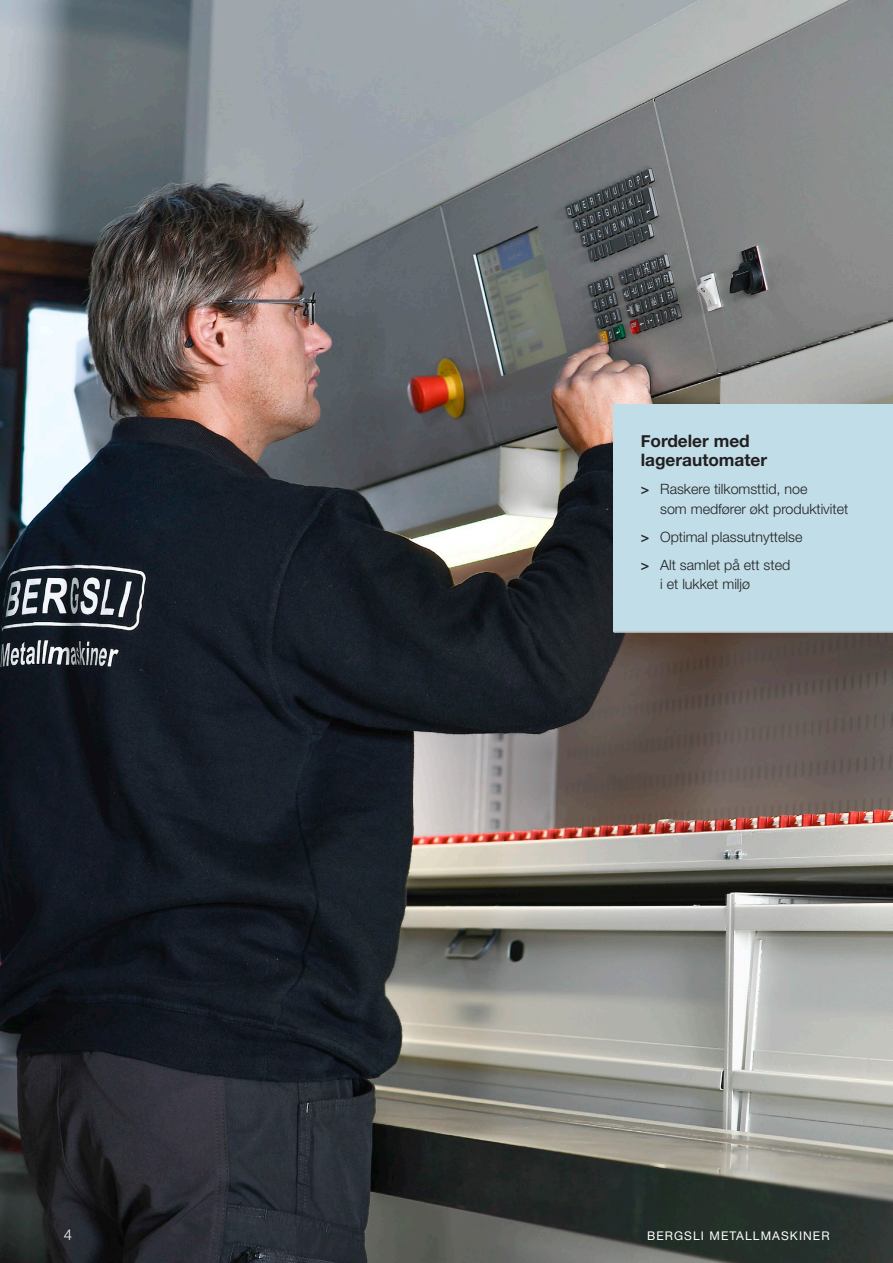
<style>
.page{position:relative;width:893px;height:1263px;background:#fff}
.page>*{position:absolute;margin:0;border:0;box-sizing:border-box;transform-origin:0 0}
.t1{font:700 17.25px/19.5px "Helvetica Neue";color:#231f20}
.t2{font:300 15px "Helvetica Neue";color:#fff}
.t3{font:300 14.25px/19.5px "Helvetica Neue";color:#231f20}
.t4{font:12px "Helvetica Neue";letter-spacing:.09em;color:#fff}
.s1{font-size:16.5px}
.s2{font-weight:500}
</style>
<div class="page">
<img style="left:0;top:0;width:893px;height:1263px">
<div style="left:614px;top:405px;width:279px;height:227px;background:#c0dde8"></div>
<hr style="left:614px;top:631px;width:279px;height:2px;background:#bcbdc0">
<p class="t1" style="left:641px;top:431px;width:128px"><span class="s1">F</span>ordeler med lagerautomater</p>
<p class="t3" style="left:660px;top:479px;width:190px;text-indent:-19px"><span class="s2">&gt;</span> Raskere tilkomsttid, noe<br>som medfører økt produktivitet</p>
<p class="t3" style="left:641px;top:522px;width:163px;line-height:28px"><span class="s2">&gt;</span> Optimal plassutnyttelse <span class="s2">&gt;</span> Alt samlet på ett sted</p>
<p class="t3" style="left:660px;top:574px;width:91px">i et lukket miljø</p>
<p class="t2" style="left:64px;top:1225px;width:10px">4</p>
<p class="t4" style="left:647px;top:1228px;width:184px">BERGSLI METALLMASKINER</p>
</div>
